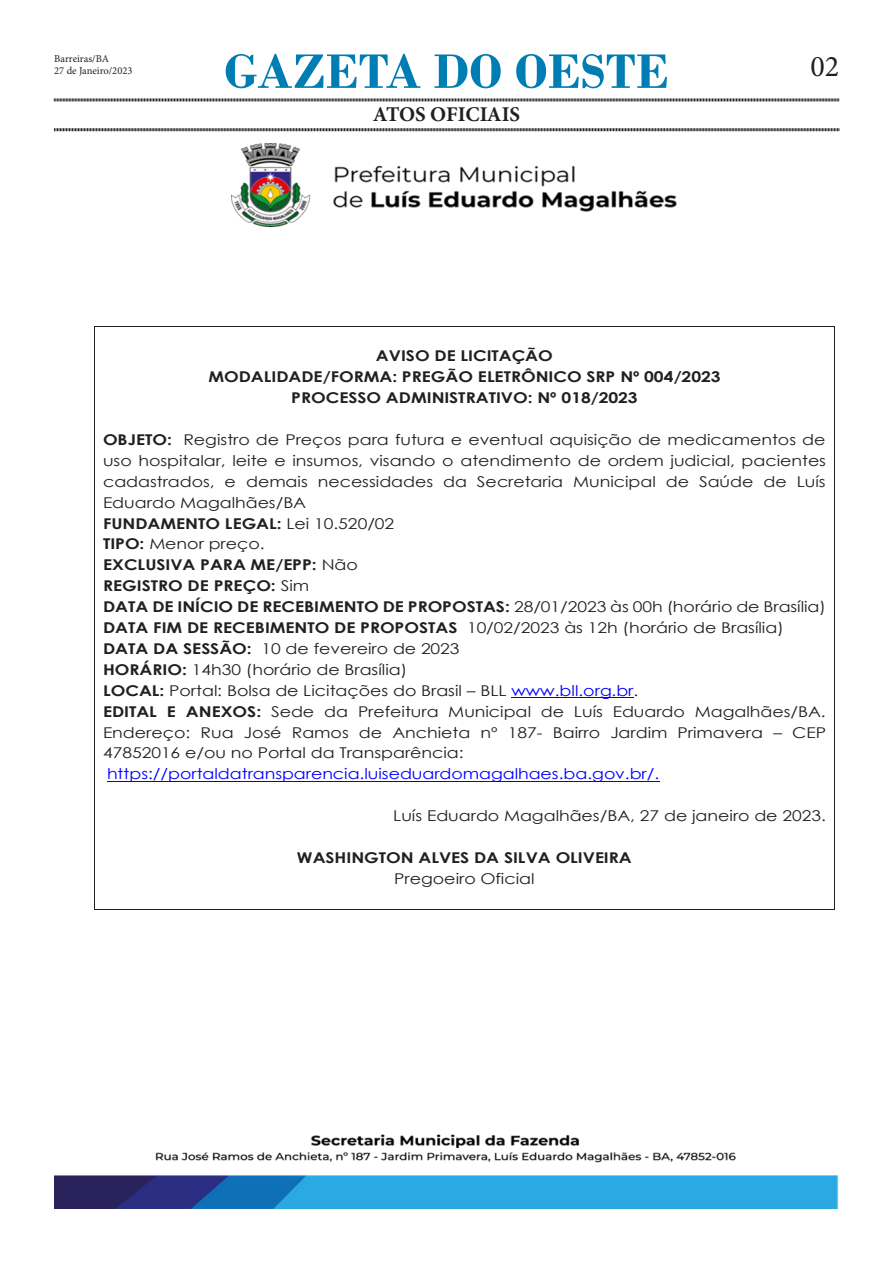
<style>
.page{position:relative;width:893px;height:1263px;background:#fff}
.page>*{position:absolute;margin:0;border:0;box-sizing:border-box;transform-origin:0 0}
.t1{font:700 51px "Bodoni";color:#007eb4}
.t2{font:30px "Minion Pro";color:#231f20}
.t3{font:700 21px "Minion Pro";letter-spacing:-.005em;color:#231f20}
.t4{font:14.85px/20.9px "Century Gothic";color:#231f20;scale:1.17 1}
.t5{font:700 14.85px/20.9px "Century Gothic";color:#231f20;text-align:center;scale:1.17 1}
.t6{font:10.5px "Minion Pro";color:#231f20}
.s1{font-weight:700}
.s2{color:#00f}
.s3{font-weight:400}
</style>
<div class="page">
<svg style="left:54px;top:98px;width:785px;height:4px;background:#908e8e"></svg>
<svg style="left:54px;top:128px;width:785px;height:4px;background:#908e8e"></svg>
<img style="left:231px;top:144px;width:445px;height:83px">
<img style="left:54px;top:1134px;width:785px;height:75px">
<hr style="left:511px;top:697px;width:122px;height:1px;background:#00f">
<hr style="left:107px;top:781px;width:552px;height:1px;background:#00f">
<hr style="left:95px;top:326px;width:739px;height:1px;background:#231f20">
<hr style="left:94px;top:326px;width:1px;height:583px;background:#231f20">
<hr style="left:95px;top:909px;width:739px;height:1px;background:#231f20">
<hr style="left:834px;top:326px;width:1px;height:583px;background:#231f20">
<p class="t1" style="left:224px;top:41px;width:446px">GAZETA DO OESTE</p>
<p class="t3" style="left:373px;top:100px;width:149px">ATOS OFICIAIS</p>
<p class="t6" style="left:54px;top:51px;width:56px">Barreiras/BA</p>
<p class="t6" style="left:54px;top:64px;width:80px">27 de Janeiro/2023</p>
<p class="t2" style="left:810px;top:46px;width:30px">02</p>
<p class="t5" style="left:208px;top:345px;width:439px">AVISO DE LICITAÇÃO<br>MODALIDADE/FORMA: PREGÃO ELETRÔNICO SRP Nº 004/2023<br>PROCESSO ADMINISTRATIVO: Nº 018/2023</p>
<p class="t4" style="left:103px;top:429px;width:620px"><span class="s1">OBJETO:</span> Registro de Preços para futura e eventual aquisição de medicamentos de uso hospitalar, leite e insumos, visando o atendimento de ordem judicial, pacientes cadastrados, e demais necessidades da Secretaria Municipal de Saúde de Luís Eduardo Magalhães/BA<br><span class="s1">FUNDAMENTO LEGAL:</span> Lei 10.520/02<br><span class="s1">TIPO:</span> Menor preço.<br><span class="s1">EXCLUSIVA PARA ME/EPP:</span> Não<br><span class="s1">REGISTRO DE PREÇO:</span> Sim<br><span class="s1">DATA DE INÍCIO DE RECEBIMENTO DE PROPOSTAS:</span> 28/01/2023 às 00h (horário de Brasília)<br><span class="s1">DATA FIM DE RECEBIMENTO DE PROPOSTAS</span> 10/02/2023 às 12h (horário de Brasília)<br><span class="s1">DATA DA SESSÃO:</span> 10 de fevereiro de 2023<br><span class="s1">HORÁRIO:</span> 14h30 (horário de Brasília)<br><span class="s1">LOCAL:</span> Portal: Bolsa de Licitações do Brasil – BLL <span class="s2">www.bll.org.br</span>.<br><span class="s1">EDITAL E ANEXOS:</span> Sede da Prefeitura Municipal de Luís Eduardo Magalhães/BA.<br>Endereço: Rua José Ramos de Anchieta nº 187- Bairro Jardim Primavera – CEP 47852016 e/ou no Portal da Transparência: <span class="s2">https://portaldatransparencia.luiseduardomagalhaes.ba.gov.br/.</span></p>
<p class="t4" style="left:393px;top:805px;width:371px">Luís Eduardo Magalhães/BA, 27 de janeiro de 2023.</p>
<p class="t5" style="left:297px;top:846px;width:288px">WASHINGTON ALVES DA SILVA OLIVEIRA<br><span class="s3">Pregoeiro Oficial</span></p>
</div>
